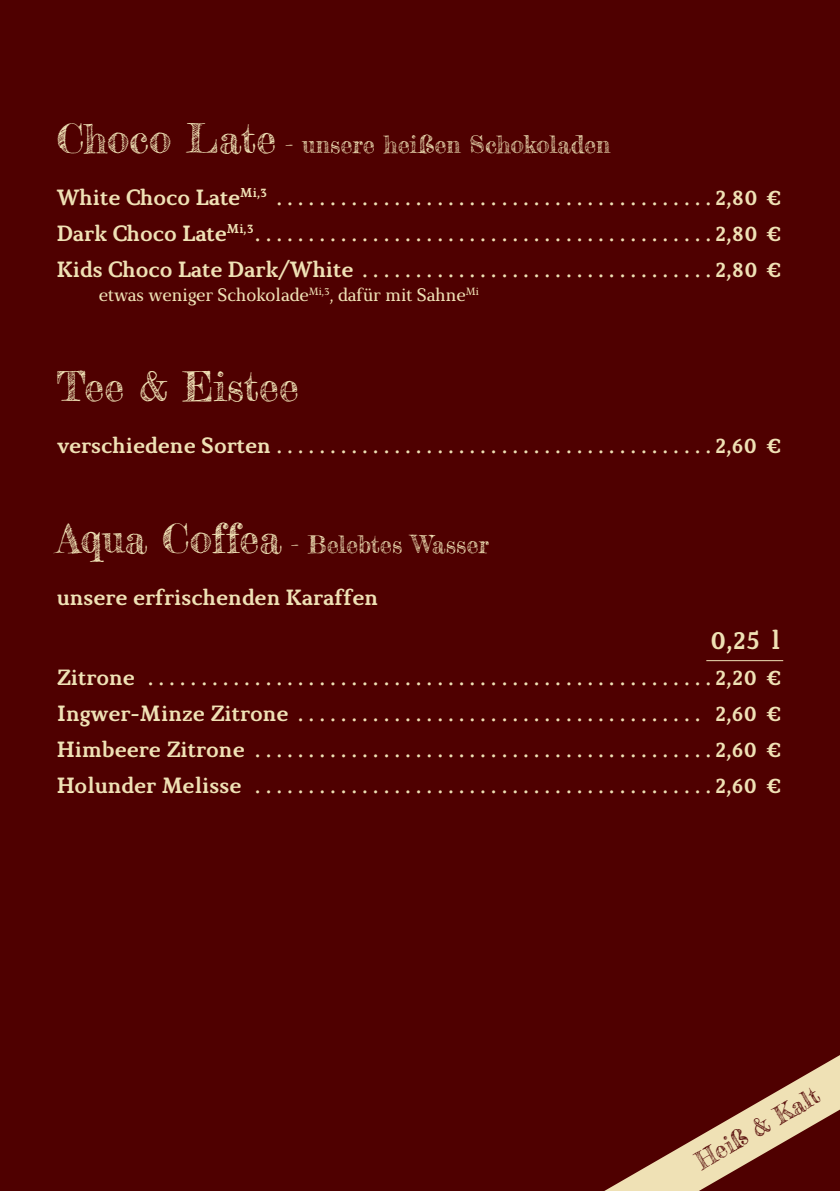
<style>
.page{position:relative;width:840px;height:1191px;background:#fff}
.page>*{position:absolute;margin:0;border:0;box-sizing:border-box;transform-origin:0 0}
.t1{font:40px "Frederickathe Great";color:#efe1b5}
.t2{font:700 26px "Marta";color:#efe1b5}
.t3{font:24px "Frederickathe Great";color:#efe1b5}
.t4{font:24px "Frederickathe Great";color:#4f0000}
.t5{font:700 22px/36px "Marta";color:#efe1b5;text-align:justify}
.t6{font:18px "Marta";color:#efe1b5}
.s1{font-size:40px}
</style>
<div class="page">
<div style="left:0;top:0;width:839px;height:1191px;background:#4f0000"></div>
<svg style="left:604px;top:1055px;width:235px;height:136px"></svg>
<hr style="left:706px;top:660px;width:76px;height:1px;background:#efe1b5">
<p class="t3" style="left:57px;top:129px;width:554px"><span class="s1">Choco Late</span> - unsere heißen Schokoladen</p>
<p class="t5" style="left:57px;top:179px;width:724px">White Choco Late<sup>Mi,3</sup> . . . . . . . . . . . . . . . . . . . . . . . . . . . . . . . . . . . . . . . . 2,80 € Dark Choco Late<sup>Mi,3</sup> . . . . . . . . . . . . . . . . . . . . . . . . . . . . . . . . . . . . . . . . . . 2,80 € Kids Choco Late Dark/White . . . . . . . . . . . . . . . . . . . . . . . . . . . . . . . . 2,80 €</p>
<p class="t6" style="left:99px;top:284px;width:381px">etwas weniger Schokolade<sup>Mi,3</sup>, dafür mit Sahne<sup>Mi</sup></p>
<h1 class="t1" style="left:57px;top:361px;width:243px">Tee &amp; Eistee</h1>
<p class="t5" style="left:57px;top:427px;width:724px">verschiedene Sorten . . . . . . . . . . . . . . . . . . . . . . . . . . . . . . . . . . . . . . . . 2,60 €</p>
<p class="t3" style="left:57px;top:529px;width:433px"><span class="s1">Aqua Coffea</span> - Belebtes Wasser</p>
<p class="t5" style="left:57px;top:579px;width:323px">unsere erfrischenden Karaffen</p>
<p class="t2" style="left:709px;top:624px;width:72px">0,25 l</p>
<p class="t5" style="left:57px;top:659px;width:724px">Zitrone . . . . . . . . . . . . . . . . . . . . . . . . . . . . . . . . . . . . . . . . . . . . . . . . . . . . 2,20 € Ingwer-Minze Zitrone . . . . . . . . . . . . . . . . . . . . . . . . . . . . . . . . . . . . . . 2,60 € Himbeere Zitrone . . . . . . . . . . . . . . . . . . . . . . . . . . . . . . . . . . . . . . . . . . 2,60 € Holunder Melisse . . . . . . . . . . . . . . . . . . . . . . . . . . . . . . . . . . . . . . . . . . 2,60 €</p>
<p class="t4" style="left:690px;top:1149px;width:140px;rotate:-30deg">Heiß &amp; Kalt</p>
</div>
